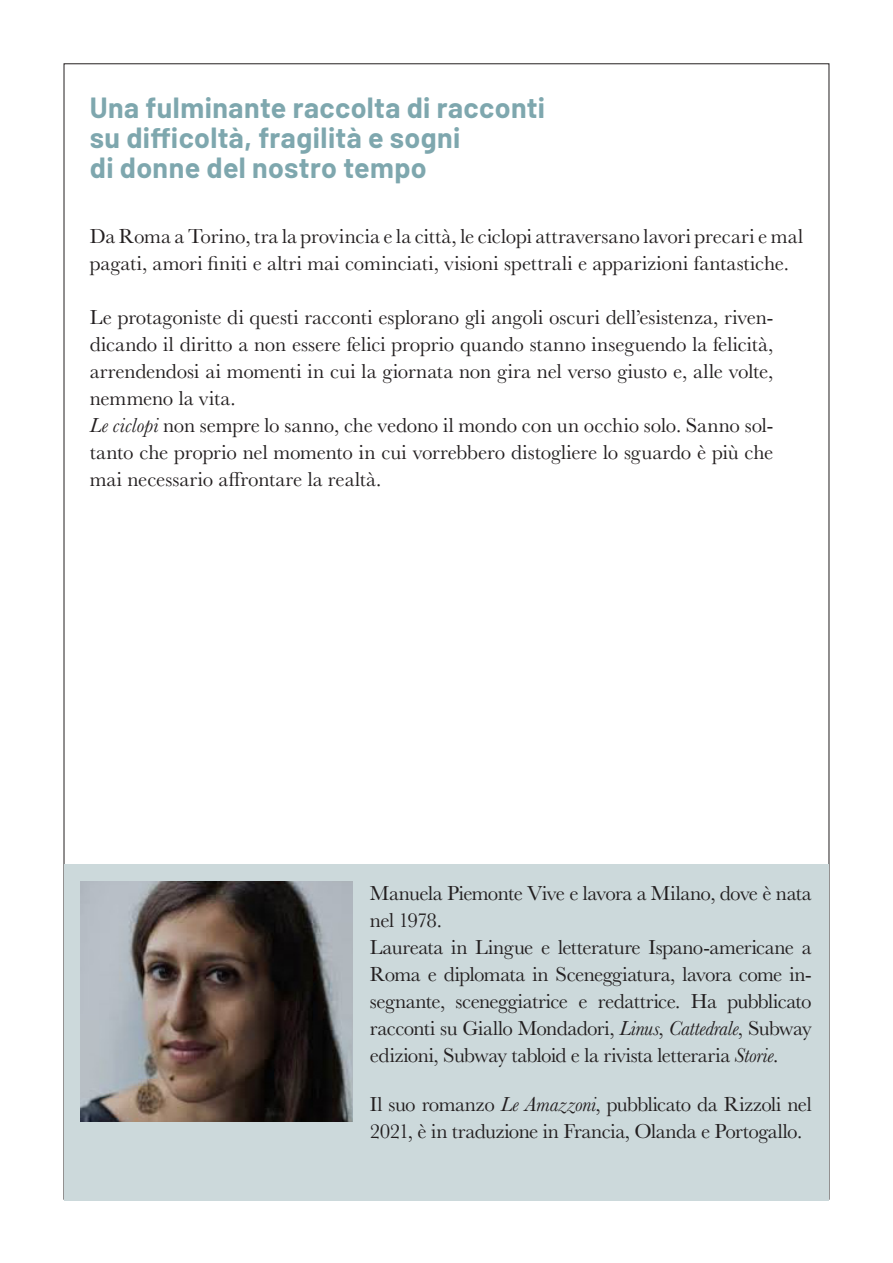
<style>
.page{position:relative;width:893px;height:1263px;background:#fff}
.page>*{position:absolute;margin:0;border:0;box-sizing:border-box;transform-origin:0 0}
._1_strillo{font:700 28.5px/30px "Barlow";letter-spacing:.015em;color:#7ea7ae}
._2_testo_sinossi_bio{font:21px/27px "Baskerville";letter-spacing:-.015em;color:#231f20;text-align:justify}
.Testo_sinossi_bio_spazio_dopo{font:21px/27px "Baskerville";letter-spacing:.005em;color:#231f20}
.s1{font-style:italic}
</style>
<div class="page">
<div style="left:64px;top:864px;width:765px;height:336px;background:#ccd9db"></div>
<img style="left:81px;top:881px;width:272px;height:240px">
<p class="_1_strillo" style="left:90px;top:91px;width:457px">Una fulminante raccolta di racconti su difficoltà, fragilità e sogni<br>di donne del nostro tempo</p>
<p class="Testo_sinossi_bio_spazio_dopo" style="left:90px;top:223px;width:715px">Da Roma a Torino, tra la provincia e la città, le ciclopi attraversano lavori precari e mal pagati, amori finiti e altri mai cominciati, visioni spettrali e apparizioni fantastiche.</p>
<p class="_2_testo_sinossi_bio" style="left:90px;top:304px;width:685px">Le protagoniste di questi racconti esplorano gli angoli oscuri dell’esistenza, riven&shy;dicando il diritto a non essere felici proprio quando stanno inseguendo la felicità, arrendendosi ai momenti in cui la giornata non gira nel verso giusto e, alle volte, nemmeno la vita.</p>
<p class="_2_testo_sinossi_bio" style="left:90px;top:412px;width:685px"><span class="s1">Le ciclopi</span> non sempre lo sanno, che vedono il mondo con un occhio solo. Sanno sol&shy;tanto che proprio nel momento in cui vorrebbero distogliere lo sguardo è più che mai necessario affrontare la realtà.</p>
<p class="_2_testo_sinossi_bio" style="left:370px;top:880px;width:443px">Manuela Piemonte Vive e lavora a Milano, dove è nata nel 1978.</p>
<p class="_2_testo_sinossi_bio" style="left:370px;top:934px;width:443px">Laureata in Lingue e letterature Ispano-americane a Roma e diplomata in Sceneggiatura, lavora come in&shy;segnante, sceneggiatrice e redattrice. Ha pubblicato racconti su Giallo Mondadori, <span class="s1">Linus</span>, <span class="s1">Cattedrale</span>, Subway edizioni, Subway tabloid e la rivista letteraria <span class="s1">Storie</span>.</p>
<p class="_2_testo_sinossi_bio" style="left:370px;top:1090px;width:443px">Il suo romanzo <span class="s1">Le Amazzoni</span>, pubblicato da Rizzoli nel<br>2021, è in traduzione in Francia, Olanda e Portogallo.</p>
</div>
